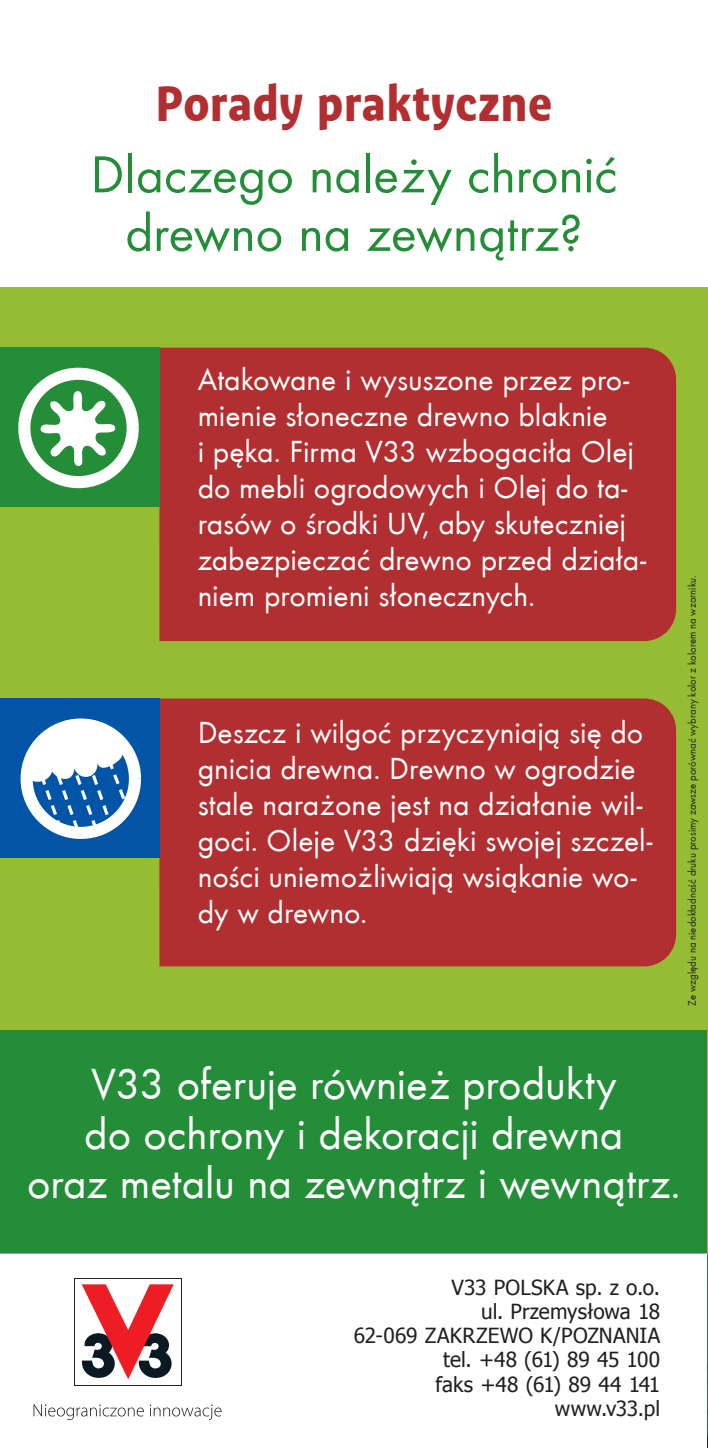
<style>
.page{position:relative;width:708px;height:1448px;background:#fff}
.page>*{position:absolute;margin:0;border:0;box-sizing:border-box;transform-origin:0 0}
.t1{font:54px/58.5px "Futura TEE";letter-spacing:-.005em;color:#248d38;text-align:center}
.t2{font:700 49.5px "Bienvenue TT";letter-spacing:.02em;color:#b12f30;scale:.85 1}
.t3{font:45px/49.5px "Futura TEE";letter-spacing:-.005em;color:#fff;text-align:center}
.t4{font:31.5px/36px "Futura TEE";color:#fff}
.t5{font:20.7px/24.1px "Tahoma";letter-spacing:.005em;color:#231f20;text-align:right}
.t6{font:11.25px "Futura TEE";color:#231f20;scale:.95 1}
</style>
<div class="page">
<img style="left:707px;top:1253px;width:1px;height:195px">
<svg style="left:74px;top:1278px;width:107px;height:107px"></svg>
<div style="left:75px;top:1279px;width:105px;height:105px;background:#fff"></div>
<svg style="left:82px;top:1284px;width:92px;height:95px"></svg>
<svg style="left:34px;top:1404px;width:188px;height:16px"></svg>
<div style="left:0;top:287px;width:708px;height:966px;background:#96bc33"></div>
<div style="left:159px;top:698px;width:517px;height:268px;background:#b12f30"></div>
<div style="left:159px;top:348px;width:517px;height:293px;background:#b12f30"></div>
<div style="left:0;top:348px;width:159px;height:159px;background:#248d38"></div>
<div style="left:18px;top:368px;width:121px;height:120px;border:12px solid #fff;border-radius:50%"></div>
<svg style="left:41px;top:391px;width:74px;height:75px"></svg>
<div style="left:0;top:1030px;width:707px;height:223px;background:#248d38"></div>
<div style="left:0;top:698px;width:159px;height:160px;background:#0154a6"></div>
<div style="left:21px;top:718px;width:120px;height:121px;border:12px solid #fff;border-radius:50%"></div>
<svg style="left:22px;top:718px;width:106px;height:112px"></svg>
<h2 class="t2" style="left:156px;top:74px;width:468px">Porady praktyczne</h2>
<h1 class="t1" style="left:90px;top:145px;width:529px">Dlaczego nale¿y chroniæ drewno na zewn¹trz?</h1>
<p class="t4" style="left:198px;top:362px;width:450px">Atakowane i wysuszone przez pro&shy;mienie s³oneczne drewno blaknie<br>i pêka. Firma V33 wzbogaci³a Olej do mebli ogrodowych i Olej do ta&shy;rasów o œrodki UV, aby skuteczniej zabezpieczaæ drewno przed dzia³a&shy;niem promieni s³onecznych.</p>
<p class="t4" style="left:198px;top:714px;width:456px">Deszcz i wilgoæ przyczyniaj¹ siê do gnicia drewna. Drewno w ogrodzie stale nara¿one jest na dzia³anie wil&shy;goci. Oleje V33 dziêki swojej szczel&shy;noœci uniemo¿liwiaj¹ wsi¹kanie wo&shy;dy w drewno.</p>
<p class="t6" style="left:685px;top:1006px;width:454px;rotate:-90deg">Ze wzglêdu na niedok³adnoœæ druku prosimy zawsze porównaæ wybrany kolor z kolorem na wzorniku.</p>
<h3 class="t3" style="left:27px;top:1059px;width:655px">V33 oferuje równie¿ produkty<br>do ochrony i dekoracji drewna<br>oraz metalu na zewn¹trz i wewn¹trz.</h3>
<p class="t5" style="left:354px;top:1274px;width:308px">V33 POLSKA sp. z o.o.<br>ul. Przemysłowa 18<br>62-069 ZAKRZEWO K/POZNANIA tel. +48 (61) 89 45 100<br>faks +48 (61) 89 44 141 www.v33.pl</p>
</div>
